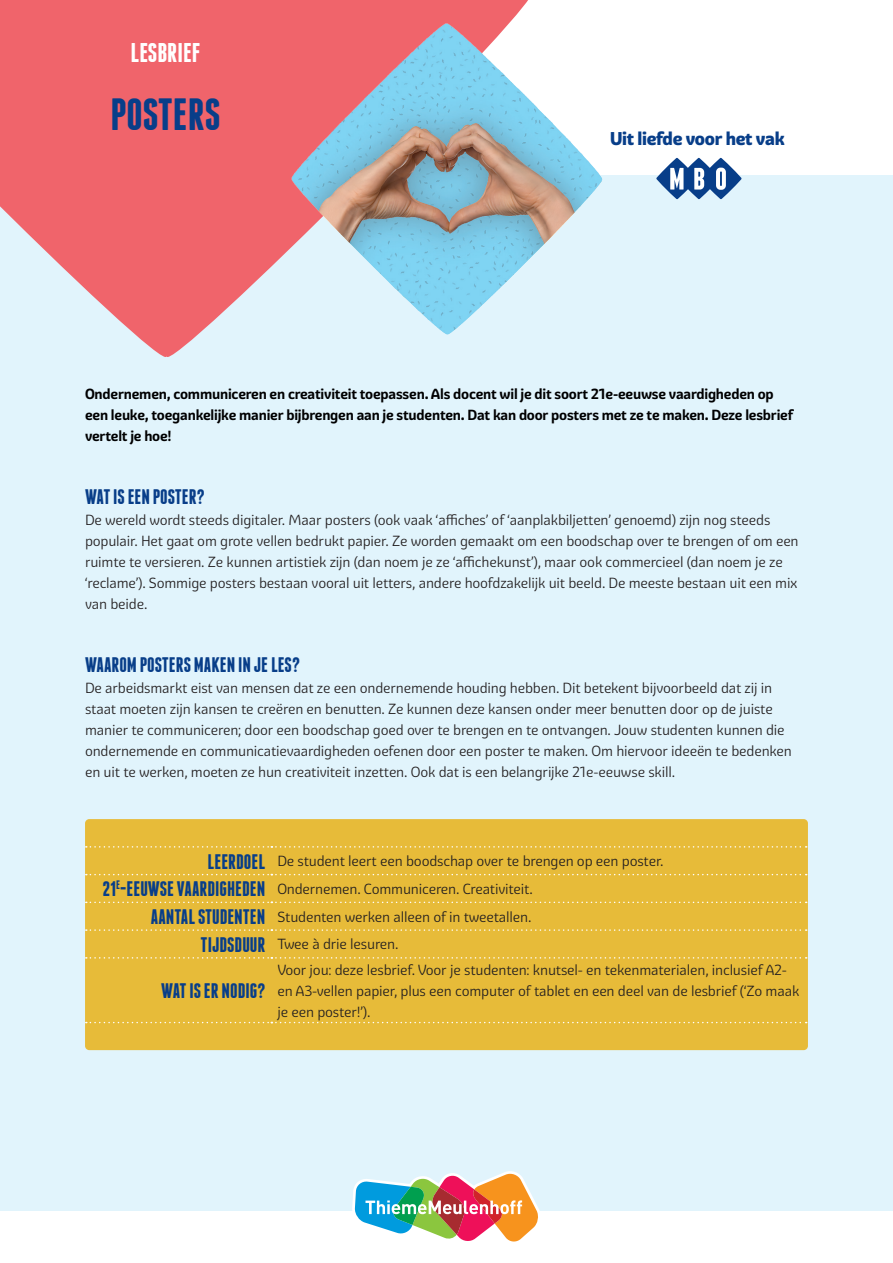
<style>
.page{position:relative;width:893px;height:1263px;background:#fff}
.page>*{position:absolute;margin:0;border:0;box-sizing:border-box;transform-origin:0 0}
.t1{font:700 45px "Franchise";color:#083e89}
.t2{font:700 27px "Franchise";color:#fff}
.t3{font:700 21px "Franchise";color:#083e89}
.t4{font:800 18px "Graviola";letter-spacing:-.015em;color:#083e89}
.t5{font:14.25px/21px "Graviola";letter-spacing:-.015em;color:#231f20}
.t6{font:700 14.25px/21px "Graviola";letter-spacing:-.015em;color:#000001}
.s1{font-family:"Franchise";font-weight:700;font-size:21px;color:#083e89}
</style>
<div class="page">
<div style="left:0;top:175px;width:893px;height:1036px;background:#e1f4fc"></div>
<div style="left:85px;top:819px;width:723px;height:231px;background:#e7bb39;border-radius:4px"></div>
<svg style="left:0;top:0;width:528px;height:357px;fill:#f0646b"></svg>
<svg style="left:86px;top:846px;width:721px;height:2px"></svg>
<svg style="left:86px;top:1022px;width:721px;height:1px"></svg>
<svg style="left:86px;top:874px;width:721px;height:1px"></svg>
<svg style="left:86px;top:901px;width:721px;height:2px"></svg>
<svg style="left:86px;top:929px;width:721px;height:2px"></svg>
<svg style="left:86px;top:957px;width:721px;height:1px"></svg>
<svg style="left:352px;top:1171px;width:188px;height:71px"></svg>
<svg style="left:656px;top:157px;width:86px;height:43px"></svg>
<img style="left:289px;top:21px;width:314px;height:315px">
<h2 class="t2" style="left:130px;top:40px;width:72px">LESBRIEF</h2>
<h1 class="t1" style="left:111px;top:93px;width:111px">POSTERS</h1>
<p class="t4" style="left:610px;top:128px;width:176px">Uit liefde voor het vak</p>
<p class="t6" style="left:85px;top:384px;width:709px">Ondernemen, communiceren en creativiteit toepassen. Als docent wil je dit soort 21e-eeuwse vaardigheden op een leuke, toegankelijke manier bijbrengen aan je studenten. Dat kan door posters met ze te maken. Deze lesbrief vertelt je hoe!</p>
<h3 class="t3" style="left:85px;top:487px;width:121px">WAT IS EEN POSTER?</h3>
<p class="t5" style="left:85px;top:510px;width:715px">De wereld wordt steeds digitaler. Maar posters (ook vaak ‘affiches’ of ‘aanplakbiljetten’ genoemd) zijn nog steeds populair. Het gaat om grote vellen bedrukt papier. Ze worden gemaakt om een boodschap over te brengen of om een ruimte te versieren. Ze kunnen artistiek zijn (dan noem je ze ‘affichekunst’), maar ook commercieel (dan noem je ze ‘reclame’). Sommige posters bestaan vooral uit letters, andere hoofdzakelijk uit beeld. De meeste bestaan uit een mix van beide.</p>
<h3 class="t3" style="left:85px;top:655px;width:216px">WAAROM POSTERS MAKEN IN JE LES?</h3>
<p class="t5" style="left:85px;top:678px;width:708px">De arbeidsmarkt eist van mensen dat ze een ondernemende houding hebben. Dit betekent bijvoorbeeld dat zij in staat moeten zijn kansen te creëren en benutten. Ze kunnen deze kansen onder meer benutten door op de juiste manier te communiceren; door een boodschap goed over te brengen en te ontvangen. Jouw studenten kunnen die ondernemende en communicatievaardigheden oefenen door een poster te maken. Om hiervoor ideeën te bedenken en uit te werken, moeten ze hun creativiteit inzetten. Ook dat is een belangrijke 21e-eeuwse skill.</p>
<p class="t5" style="left:208px;top:851px;width:458px"><span class="s1">LEERDOEL</span> De student leert een boodschap over te brengen op een poster.</p>
<p class="t5" style="left:102px;top:878px;width:432px"><span class="s1">21</span><sup>E</sup><span class="s1">-EEUWSE VAARDIGHEDEN</span> Ondernemen. Communiceren. Creativiteit.</p>
<p class="t5" style="left:151px;top:906px;width:382px"><span class="s1">AANTAL STUDENTEN</span> Studenten werken alleen of in tweetallen.</p>
<p class="t5" style="left:201px;top:934px;width:199px"><span class="s1">TIJDSDUUR</span> Twee à drie lesuren.</p>
<h3 class="t3" style="left:161px;top:981px;width:106px">WAT IS ER NODIG?</h3>
<p class="t5" style="left:277px;top:959px;width:524px">Voor jou: deze lesbrief. Voor je studenten: knutsel- en tekenmaterialen, inclusief A2- en A3-vellen papier, plus een computer of tablet en een deel van de lesbrief (‘Zo maak je een poster!’).</p>
</div>
